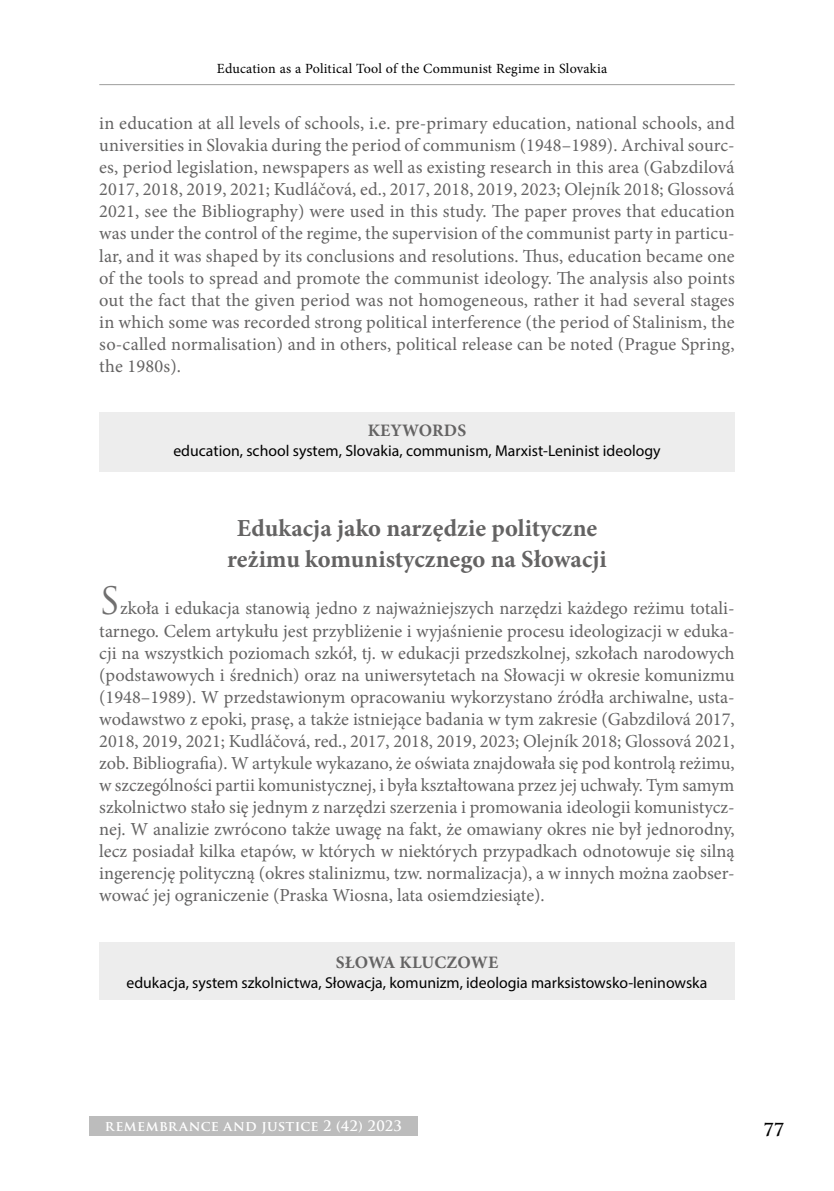
<style>
.page{position:relative;width:834px;height:1191px;background:#fff}
.page>*{position:absolute;margin:0;border:0;box-sizing:border-box;transform-origin:0 0}
.t1{font:700 24.5px/31.5px "Minion Pro";color:#646363;text-align:center}
.t2{font:18.38px/22.1px "Minion Pro";color:#646363;text-align:justify}
.t3{font:700 17.5px "Minion Pro";letter-spacing:.01em;color:#646363}
.t4{font:700 17.5px "Trajan Pro";color:#000}
.t5{font:15.75px "Myriad Pro";color:#000}
.t6{font:14px "Minion Pro";letter-spacing:.015em;color:#000}
.t7{font:700 14px "Trajan Pro";letter-spacing:.025em;color:#fff}
.s1{font-family:"Trajan Pro";font-size:36.75px;color:#706f6f}
</style>
<div class="page">
<hr style="left:99px;top:84px;width:635px;height:1px;background:#9d9d9c">
<div style="left:89px;top:1116px;width:328px;height:20px;background:#bcbcbc"></div>
<div style="left:99px;top:942px;width:635px;height:58px;background:#ededed"></div>
<div style="left:99px;top:412px;width:635px;height:59px;background:#ededed"></div>
<p class="t6" style="left:217px;top:59px;width:392px">Education as a Political Tool of the Communist Regime in Slovakia</p>
<p class="t2" style="left:99px;top:112px;width:637px">in education at all levels of schools, i.e. pre-primary education, national schools, and universities in Slovakia during the period of communism (1948–1989). Archival sourc&shy;es, period legislation, newspapers as well as existing research in this area (Gabzdilová 2017, 2018, 2019, 2021; Kudláčová, ed., 2017, 2018, 2019, 2023; Olejník 2018; Glossová 2021, see the Bibliography) were used in this study. The paper proves that education was under the control of the regime, the supervision of the communist party in particu&shy;lar, and it was shaped by its conclusions and resolutions. Thus, education became one of the tools to spread and promote the communist ideology. The analysis also points out the fact that the given period was not homogeneous, rather it had several stages in which some was recorded strong political interference (the period of Stalinism, the so-called normalisation) and in others, political release can be noted (Prague Spring, the 1980s).</p>
<p class="t3" style="left:368px;top:418px;width:100px">KEYWORDS</p>
<p class="t5" style="left:173px;top:441px;width:488px">education, school system, Slovakia, communism, Marxist-Leninist ideology</p>
<h1 class="t1" style="left:227px;top:512px;width:381px">Edukacja jako narzędzie polityczne reżimu komunistycznego na Słowacji</h1>
<p class="t2" style="left:99px;top:597px;width:636px"><span class="s1">S</span>zkoła i edukacja stanowią jedno z najważniejszych narzędzi każdego reżimu totali&shy;tarnego. Celem artykułu jest przybliżenie i wyjaśnienie procesu ideologizacji w eduka&shy;cji na wszystkich poziomach szkół, tj. w edukacji przedszkolnej, szkołach narodowych (podstawowych i średnich) oraz na uniwersytetach na Słowacji w okresie komunizmu (1948–1989). W przedstawionym opracowaniu wykorzystano źródła archiwalne, usta&shy;wodawstwo z epoki, prasę, a także istniejące badania w tym zakresie (Gabzdilová 2017, 2018, 2019, 2021; Kudláčová, red., 2017, 2018, 2019, 2023; Olejník 2018; Glossová 2021, zob. Bibliografia). W artykule wykazano, że oświata znajdowała się pod kontrolą reżimu, w szczególności partii komunistycznej, i była kształtowana przez jej uchwały. Tym samym szkolnictwo stało się jednym z narzędzi szerzenia i promowania ideologii komunistycz&shy;nej. W analizie zwrócono także uwagę na fakt, że omawiany okres nie był jednorodny, lecz posiadał kilka etapów, w których w niektórych przypadkach odnotowuje się silną ingerencję polityczną (okres stalinizmu, tzw. normalizacja), a w innych można zaobser&shy;wować jej ograniczenie (Praska Wiosna, lata osiemdziesiąte).</p>
<p class="t3" style="left:336px;top:949px;width:164px">SŁOWA KLUCZOWE</p>
<p class="t5" style="left:126px;top:973px;width:582px">edukacja, system szkolnictwa, Słowacja, komunizm, ideologia marksistowsko-leninowska</p>
<p class="t7" style="left:105px;top:1117px;width:298px">REMEMBRANCE AND JUSTICE 2 (42) 2023</p>
<p class="t4" style="left:763px;top:1118px;width:22px">77</p>
</div>
